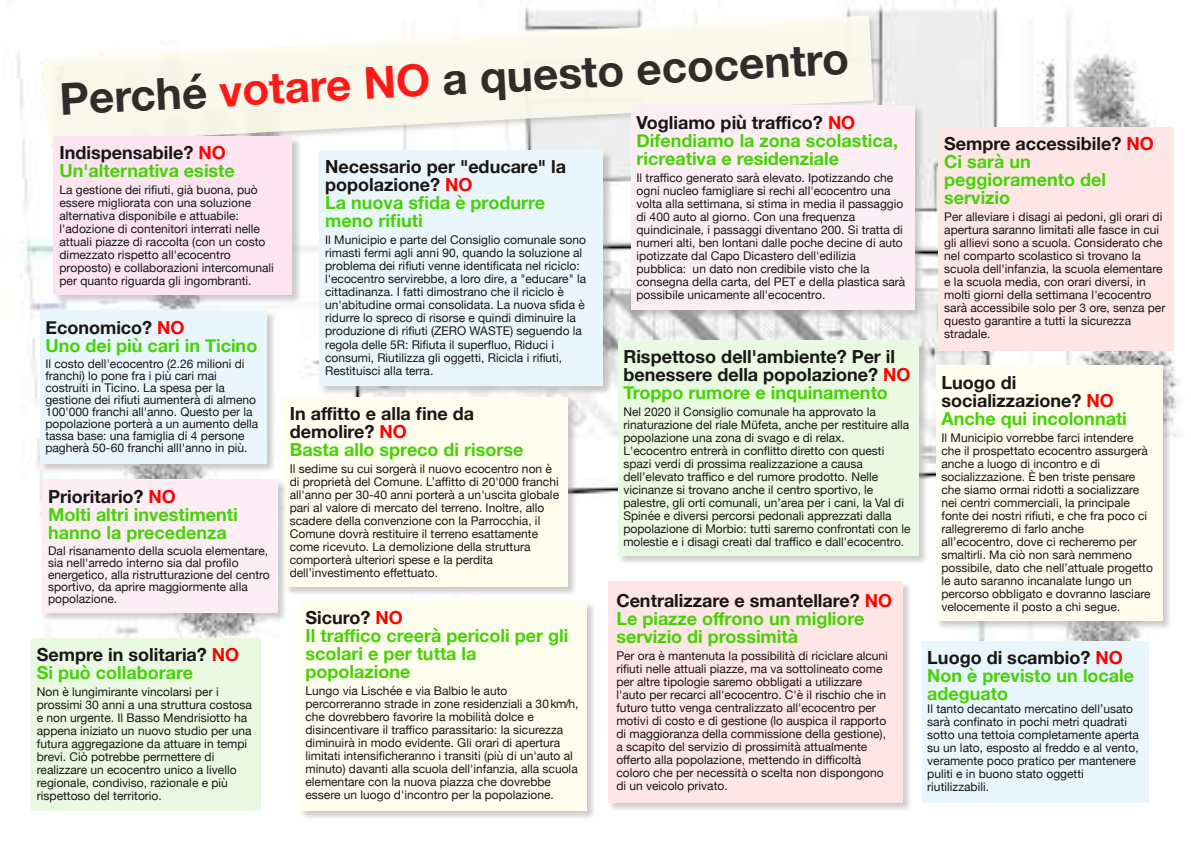
<style>
.page{position:relative;width:1191px;height:842px;background:#fff}
.page>*{position:absolute;margin:0;border:0;box-sizing:border-box;transform-origin:0 0}
.t1{font:700 44px "Helvetica Neue";color:rgb(24 23 21/.9)}
.t2{font:700 18px/18px "Helvetica Neue";color:#46d206}
.t3{font:700 18px/18px "Helvetica Neue";color:#181715}
.t4{font:12px/13px "Helvetica Neue";color:#181715}
.s1{color:rgb(255 0 0/.9)}
.s2{color:#181715}
.s3{color:#f00}
.s4{color:#46d206}
</style>
<div class="page">
<img style="left:17px;top:0;width:1163px;height:658px">
<div style="left:319px;top:150px;width:294px;height:246px;background:#9d9c9c;opacity:.5"></div>
<div style="left:319px;top:150px;width:284px;height:236px;background:#eaf6fe"></div>
<div style="left:40px;top:311px;width:236px;height:163px;background:#9d9c9c;opacity:.5"></div>
<div style="left:40px;top:311px;width:226px;height:153px;background:#eaf6fe"></div>
<div style="left:617px;top:340px;width:311px;height:226px;background:#9d9c9c;opacity:.5"></div>
<div style="left:617px;top:340px;width:301px;height:216px;background:#eafae2"></div>
<svg style="left:43px;top:15px;width:841px;height:139px"></svg>
<svg style="left:43px;top:15px;width:830px;height:129px;fill:#faf8ea"></svg>
<div style="left:938px;top:127px;width:236px;height:224px;background:#ffe6e6"></div>
<div style="left:608px;top:581px;width:304px;height:231px;background:#9d9c9c;opacity:.5"></div>
<div style="left:608px;top:581px;width:294px;height:221px;background:#ffe6e6"></div>
<div style="left:631px;top:105px;width:293px;height:214px;background:#9d9c9c;opacity:.5"></div>
<div style="left:631px;top:105px;width:283px;height:204px;background:#fdeef6"></div>
<div style="left:284px;top:397px;width:293px;height:200px;background:#9d9c9c;opacity:.5"></div>
<div style="left:284px;top:397px;width:283px;height:190px;background:#fffdee"></div>
<div style="left:31px;top:638px;width:230px;height:173px;background:#eafae2"></div>
<div style="left:300px;top:601px;width:296px;height:220px;background:#9d9c9c;opacity:.5"></div>
<div style="left:300px;top:601px;width:286px;height:210px;background:#fffdee"></div>
<div style="left:54px;top:136px;width:248px;height:169px;background:#9d9c9c;opacity:.5"></div>
<div style="left:54px;top:136px;width:238px;height:159px;background:#fce5f1"></div>
<div style="left:43px;top:480px;width:245px;height:143px;background:#9d9c9c;opacity:.5"></div>
<div style="left:43px;top:480px;width:235px;height:133px;background:#fdeef6"></div>
<div style="left:935px;top:366px;width:237px;height:265px;background:#9d9c9c;opacity:.5"></div>
<div style="left:935px;top:366px;width:227px;height:255px;background:#fffdee"></div>
<div style="left:921px;top:641px;width:227px;height:161px;background:#eaf6fe"></div>
<h1 class="t1" style="left:58px;top:72px;width:792px;rotate:-3deg">Perché <span class="s1">votare NO</span> a questo ecocentro</h1>
<h2 class="t2" style="left:636px;top:113px;width:263px"><span class="s2">Vogliamo più traffico?</span> <span class="s3">NO<br></span>Difendiamo la zona scolastica, ricreativa e residenziale</h2>
<p class="t4" style="left:636px;top:171px;width:270px">Il traffico generato sarà elevato. Ipotizzando che ogni nucleo famigliare si rechi all'ecocentro una volta alla settimana, si stima in media il passaggio di 400 auto al giorno. Con una frequenza quindicinale, i passaggi diventano 200. Si tratta di numeri alti, ben lontani dalle poche decine di auto ipotizzate dal Capo Dicastero dell'edilizia pubblica: un dato non credibile visto che la consegna della carta, del PET e della plastica sarà possibile unicamente all'ecocentro.</p>
<h2 class="t2" style="left:60px;top:143px;width:177px"><span class="s2">Indispensabile?</span> <span class="s3">NO<br></span>Un'alternativa esiste</h2>
<p class="t4" style="left:60px;top:183px;width:216px">La gestione dei rifiuti, già buona, può essere migliorata con una soluzione alternativa disponibile e attuabile: l'adozione di contenitori interrati nelle attuali piazze di raccolta (con un costo dimezzato rispetto all'ecocentro proposto) e collaborazioni intercomunali per quanto riguarda gli ingombranti.</p>
<h2 class="t3" style="left:325px;top:158px;width:242px">Necessario per "educare" la popolazione? <span class="s3">NO<br></span><span class="s4">La nuova sfida è produrre meno rifiuti</span></h2>
<p class="t4" style="left:325px;top:234px;width:262px">Il Municipio e parte del Consiglio comunale sono rimasti fermi agli anni 90, quando la soluzione al problema dei rifiuti venne identificata nel riciclo: l'ecocentro servirebbe, a loro dire, a "educare" la cittadinanza. I fatti dimostrano che il riciclo è un'abitudine ormai consolidata. La nuova sfida è ridurre lo spreco di risorse e quindi diminuire la produzione di rifiuti (ZERO WASTE) seguendo la regola delle 5R: Rifiuta il superfluo, Riduci i consumi, Riutilizza gli oggetti, Ricicla i rifiuti, Restituisci alla terra.</p>
<h2 class="t2" style="left:45px;top:318px;width:213px"><span class="s2">Economico?</span> <span class="s3">NO<br></span>Uno dei più cari in Ticino</h2>
<p class="t4" style="left:45px;top:358px;width:214px;line-height:12px">Il costo dell'ecocentro (2.26 milioni di franchi) lo pone fra i più cari mai costruiti in Ticino. La spesa per la gestione dei rifiuti aumenterà di almeno 100'000 franchi all'anno. Questo per la popolazione porterà a un aumento della tassa base: una famiglia di 4 persone pagherà 50-60 franchi alll'anno in più.</p>
<h2 class="t3" style="left:623px;top:348px;width:288px">Rispettoso dell'ambiente? Per il benessere della popolazione? <span class="s3">NO<br></span><span class="s4">Troppo rumore e inquinamento</span></h2>
<h2 class="t3" style="left:290px;top:404px;width:235px">In affitto e alla fine da demolire? <span class="s3">NO<br></span><span class="s4">Basta allo spreco di risorse</span></h2>
<p class="t4" style="left:290px;top:462px;width:271px">Il sedime su cui sorgerà il nuovo ecocentro non è di proprietà del Comune. L’affitto di 20'000 franchi all'anno per 30-40 anni porterà a un'uscita globale pari al valore di mercato del terreno. Inoltre, allo scadere della convenzione con la Parrocchia, il Comune dovrà restituire il terreno esattamente come ricevuto. La demolizione della struttura comporterà ulteriori spese e la perdita dell’investimento effettuato.</p>
<p class="t4" style="left:623px;top:405px;width:289px">Nel 2020 il Consiglio comunale ha approvato la rinaturazione del riale Müfeta, anche per restituire alla popolazione una zona di svago e di relax.<br>L'ecocentro entrerà in conflitto diretto con questi spazi verdi di prossima realizzazione a causa dell’elevato traffico e del rumore prodotto. Nelle vicinanze si trovano anche il centro sportivo, le palestre, gli orti comunali, un’area per i cani, la Val di Spinée e diversi percorsi pedonali apprezzati dalla popolazione di Morbio: tutti saremo confrontati con le molestie e i disagi creati dal traffico e dall'ecocentro.</p>
<h2 class="t2" style="left:48px;top:487px;width:191px"><span class="s2">Prioritario?</span> <span class="s3">NO<br></span>Molti altri investimenti hanno la precedenza</h2>
<p class="t4" style="left:48px;top:544px;width:223px;line-height:12px">Dal risanamento della scuola elementare, sia nell'arredo interno sia dal profilo energetico, alla ristrutturazione del centro sportivo, da aprire maggiormente alla popolazione.</p>
<h2 class="t2" style="left:616px;top:591px;width:277px"><span class="s2">Centralizzare e smantellare?</span> <span class="s3">NO<br></span>Le piazze offrono un migliore servizio di prossimità</h2>
<p class="t4" style="left:616px;top:649px;width:273px">Per ora è mantenuta la possibilità di riciclare alcuni rifiuti nelle attuali piazze, ma va sottolineato come per altre tipologie saremo obbligati a utilizzare l'auto per recarci all'ecocentro. C'è il rischio che in futuro tutto venga centralizzato all'ecocentro per motivi di costo e di gestione (lo auspica il rapporto di maggioranza della commissione della gestione), a scapito del servizio di prossimità attualmente offerto alla popolazione, mettendo in difficoltà coloro che per necessità o scelta non dispongono di un veicolo privato.</p>
<h2 class="t2" style="left:305px;top:608px;width:264px"><span class="s2">Sicuro?</span> <span class="s3">NO<br></span>Il traffico creerà pericoli per gli scolari e per tutta la popolazione</h2>
<p class="t4" style="left:305px;top:684px;width:274px">Lungo via Lischée e via Balbio le auto percorreranno strade in zone residenziali a 30km/h, che dovrebbero favorire la mobilità dolce e disincentivare il traffico parassitario: la sicurezza diminuirà in modo evidente. Gli orari di apertura limitati intensificheranno i transiti (più di un'auto al minuto) davanti alla scuola dell'infanzia, alla scuola elementare con la nuova piazza che dovrebbe essere un luogo d'incontro per la popolazione.</p>
<h2 class="t3" style="left:37px;top:645px;width:204px">Sempre in solitaria? <span class="s3">NO<br></span><span class="s4">Si può collaborare</span></h2>
<p class="t4" style="left:37px;top:685px;width:216px">Non è lungimirante vincolarsi per i prossimi 30 anni a una struttura costosa e non urgente. Il Basso Mendrisiotto ha appena iniziato un nuovo studio per una futura aggregazione da attuare in tempi brevi. Ciò potrebbe permettere di realizzare un ecocentro unico a livello regionale, condiviso, razionale e più rispettoso del territorio.</p>
<h2 class="t2" style="left:944px;top:135px;width:211px"><span class="s2">Sempre accessibile?</span> <span class="s3">NO<br></span>Ci sarà un peggioramento del servizio</h2>
<p class="t4" style="left:944px;top:210px;width:222px">Per alleviare i disagi ai pedoni, gli orari di apertura saranno limitati alle fasce in cui gli allievi sono a scuola. Considerato che nel comparto scolastico si trovano la scuola dell'infanzia, la scuola elementare e la scuola media, con orari diversi, in molti giorni della settimana l'ecocentro sarà accessibile solo per 3 ore, senza per questo garantire a tutti la sicurezza stradale.</p>
<h2 class="t3" style="left:941px;top:373px;width:187px">Luogo di socializzazione? <span class="s3">NO<br></span><span class="s4">Anche qui incolonnati</span></h2>
<p class="t4" style="left:941px;top:431px;width:213px">Il Municipio vorrebbe farci intendere che il prospettato ecocentro assurgerà anche a luogo di incontro e di socializzazione. È ben triste pensare che siamo ormai ridotti a socializzare nei centri commerciali, la principale fonte dei nostri rifiuti, e che fra poco ci rallegreremo di farlo anche all’ecocentro, dove ci recheremo per smaltirli. Ma ciò non sarà nemmeno possibile, dato che nell’attuale progetto le auto saranno incanalate lungo un percorso obbligato e dovranno lasciare velocemente il posto a chi segue.</p>
<h2 class="t2" style="left:927px;top:648px;width:208px"><span class="s2">Luogo di scambio?</span> <span class="s3">NO<br></span>Non è previsto un locale adeguato</h2>
<p class="t4" style="left:927px;top:702px;width:213px">Il tanto decantato mercatino dell’usato sarà confinato in pochi metri quadrati sotto una tettoia completamente aperta su un lato, esposto al freddo e al vento, veramente poco pratico per mantenere puliti e in buono stato oggetti riutilizzabili.</p>
</div>
